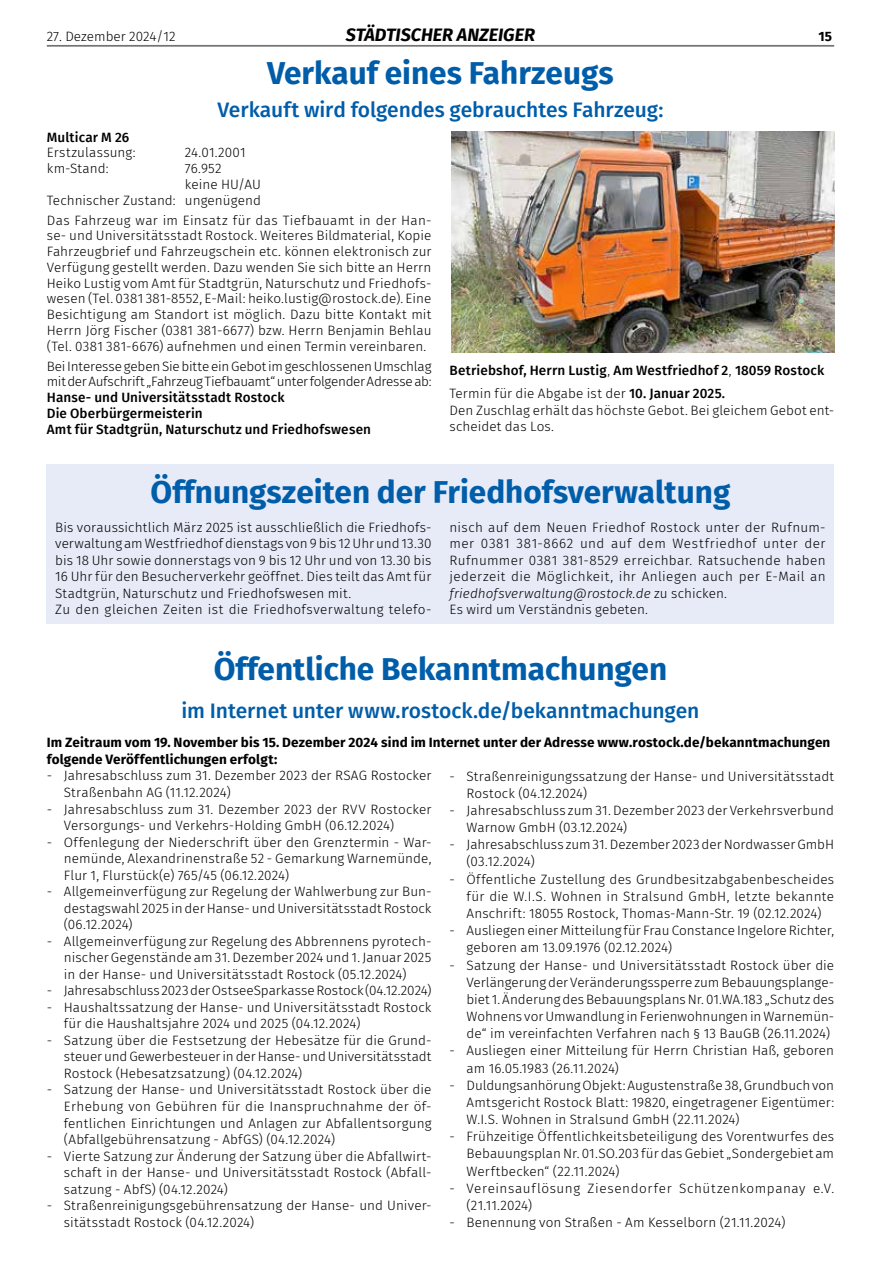
<style>
.page{position:relative;width:881px;height:1263px;background:#fff}
.page>*{position:absolute;margin:0;border:0;box-sizing:border-box;transform-origin:0 0}
.t1{font:700 31.5px "Fira Sans";color:#005da9}
.t2{font:500 21px "Fira Sans";letter-spacing:-.005em;color:#005da9}
.t3{font:italic 700 18px "Fira Sans";color:#000}
.t4{font:300 13.5px/16.5px "Fira Sans";letter-spacing:.01em;color:#000}
.t5{font:300 13.5px/16.5px "Fira Sans";letter-spacing:.03em;color:#000}
.t6{font:500 13.5px/15.8px "Fira Sans";letter-spacing:.01em;color:#000}
.t7{font:700 13.5px/16.5px "Fira Sans";letter-spacing:.01em;color:#000}
.t8{font:300 13.5px/15.8px "Fira Sans";letter-spacing:-.015em;color:#000}
.t9{font:300 13.5px/17.1px "Fira Sans";letter-spacing:.04em;color:#000}
.s1{font-weight:300}
.s2{font-style:italic}
</style>
<div class="page">
<hr style="left:47px;top:45px;width:786px;height:1px;background:#706f6f">
<hr style="left:47px;top:46px;width:786px;height:1px;background:#706f6f">
<img style="left:451px;top:131px;width:382px;height:222px">
<div style="left:47px;top:465px;width:786px;height:159px;background:#e7ebf7"></div>
<p class="t4" style="left:47px;top:28px;width:130px">27. Dezember 2024/12</p>
<h3 class="t3" style="left:346px;top:20px;width:190px">STÄDTISCHER ANZEIGER</h3>
<p class="t7" style="left:818px;top:27px;width:15px">15</p>
<h1 class="t1" style="left:267px;top:46px;width:348px">Verkauf eines Fahrzeugs</h1>
<h2 class="t2" style="left:217px;top:93px;width:447px">Verkauft wird folgendes gebrauchtes Fahrzeug:</h2>
<p class="t6" style="left:47px;top:128px;width:84px">Multicar M 26</p>
<p class="t4" style="left:47px;top:144px;width:90px">Erstzulassung:</p>
<p class="t4" style="left:185px;top:144px;width:62px">24.01.2001</p>
<p class="t4" style="left:47px;top:160px;width:63px">km-Stand:</p>
<p class="t4" style="left:185px;top:160px;width:38px">76.952</p>
<p class="t4" style="left:185px;top:176px;width:77px">keine HU/AU</p>
<p class="t4" style="left:47px;top:192px;width:215px">Technischer Zustand: ungenügend</p>
<p class="t4" style="left:47px;top:212px;width:386px;line-height:15.8px;text-align:justify">Das Fahrzeug war im Einsatz für das Tiefbauamt in der Han&shy;se- und Universitätsstadt Rostock. Weiteres Bildmaterial, Kopie Fahrzeugbrief und Fahrzeugschein etc. können elektronisch zur Verfügung gestellt werden. Dazu wenden Sie sich bitte an Herrn Heiko Lustig vom Amt für Stadtgrün, Naturschutz und Friedhofs&shy;wesen (Tel. 0381 381-8552, E-Mail: heiko.lustig@rostock.de). Eine Besichtigung am Standort ist möglich. Dazu bitte Kontakt mit Herrn Jörg Fischer (0381 381-6677) bzw. Herrn Benjamin Behlau (Tel. 0381 381-6676) aufnehmen und einen Termin vereinbaren.</p>
<p class="t8" style="left:47px;top:358px;width:386px">Bei Interesse geben Sie bitte ein Gebot im geschlossenen Umschlag mit der Aufschrift „Fahrzeug Tiefbauamt“ unter folgender Adresse ab:</p>
<p class="t6" style="left:47px;top:389px;width:325px">Hanse- und Universitätsstadt Rostock<br>Die Oberbürgermeisterin<br>Amt für Stadtgrün, Naturschutz und Friedhofswesen</p>
<p class="t6" style="left:449px;top:358px;width:376px;line-height:23.2px">Betriebshof, Herrn Lustig<span class="s1">,</span> Am Westfriedhof 2<span class="s1">,</span> 18059 Rostock<br><span class="s1">Termin für die Abgabe ist der</span> 10. Januar 2025.</p>
<p class="t4" style="left:449px;top:402px;width:386px">Den Zuschlag erhält das höchste Gebot. Bei gleichem Gebot ent&shy;scheidet das Los.</p>
<h1 class="t1" style="left:150px;top:465px;width:581px">Öffnungszeiten der Friedhofsverwaltung</h1>
<p class="t4" style="left:55px;top:519px;width:377px">Bis voraussichtlich März 2025 ist ausschließlich die Friedhofs&shy;verwaltung am Westfriedhof dienstags von 9 bis 12 Uhr und 13.30 bis 18 Uhr sowie donnerstags von 9 bis 12 Uhr und von 13.30 bis 16 Uhr für den Besucherverkehr geöffnet. Dies teilt das Amt für Stadtgrün, Naturschutz und Friedhofswesen mit.<br>Zu den gleichen Zeiten ist die Friedhofsverwaltung telefo-</p>
<p class="t5" style="left:449px;top:519px;width:377px">nisch auf dem Neuen Friedhof Rostock unter der Rufnum&shy;mer 0381 381-8662 und auf dem Westfriedhof unter der Rufnummer 0381 381-8529 erreichbar. Ratsuchende haben jederzeit die Möglichkeit, ihr Anliegen auch per E-Mail an <span class="s2">friedhofsverwaltung@rostock.de</span> zu schicken.<br>Es wird um Verständnis gebeten.</p>
<h1 class="t1" style="left:213px;top:643px;width:455px">Öffentliche Bekanntmachungen</h1>
<h2 class="t2" style="left:181px;top:694px;width:519px">im Internet unter www.rostock.de/bekanntmachungen</h2>
<p class="t7" style="left:47px;top:733px;width:784px">Im Zeitraum vom 19. November bis 15. Dezember 2024 sind im Internet unter der Adresse www.rostock.de/bekanntmachungen folgende Veröffentlichungen erfolgt:</p>
<p class="t4" style="left:64px;top:767px;width:369px;text-indent:-17px">- Jahresabschluss zum 31. Dezember 2023 der RSAG Rostocker<br>Straßenbahn AG (11.12.2024)</p>
<p class="t4" style="left:64px;top:800px;width:369px;text-indent:-17px">- Jahresabschluss zum 31. Dezember 2023 der RVV Rostocker<br>Versorgungs- und Verkehrs-Holding GmbH (06.12.2024)</p>
<p class="t4" style="left:64px;top:833px;width:369px;text-align:justify;text-indent:-17px">- Offenlegung der Niederschrift über den Grenztermin - War&shy;nemünde, Alexandrinenstraße 52 - Gemarkung Warnemünde, Flur 1, Flurstück(e) 765/45 (06.12.2024)</p>
<p class="t4" style="left:64px;top:883px;width:369px;text-align:justify;text-indent:-17px">- Allgemeinverfügung zur Regelung der Wahlwerbung zur Bun&shy;destagswahl 2025 in der Hanse- und Universitätsstadt Rostock (06.12.2024)</p>
<p class="t4" style="left:64px;top:933px;width:369px;text-align:justify;text-indent:-17px">- Allgemeinverfügung zur Regelung des Abbrennens pyrotech&shy;nischer Gegenstände am 31. Dezember 2024 und 1. Januar 2025 in der Hanse- und Universitätsstadt Rostock (05.12.2024)</p>
<p class="t4" style="left:47px;top:982px;width:386px">- Jahresabschluss 2023 der OstseeSparkasse Rostock (04.12.2024)</p>
<p class="t4" style="left:64px;top:999px;width:369px;text-indent:-17px">- Haushaltssatzung der Hanse- und Universitätsstadt Rostock für die Haushaltsjahre 2024 und 2025 (04.12.2024)</p>
<p class="t4" style="left:64px;top:1032px;width:369px;text-align:justify;text-indent:-17px">- Satzung über die Festsetzung der Hebesätze für die Grund&shy;steuer und Gewerbesteuer in der Hanse- und Universitätsstadt Rostock (Hebesatzsatzung) (04.12.2024)</p>
<p class="t4" style="left:64px;top:1081px;width:369px;text-align:justify;text-indent:-17px">- Satzung der Hanse- und Universitätsstadt Rostock über die Erhebung von Gebühren für die Inanspruchnahme der öf&shy;fentlichen Einrichtungen und Anlagen zur Abfallentsorgung (Abfallgebührensatzung - AbfGS) (04.12.2024)</p>
<p class="t4" style="left:64px;top:1147px;width:369px;text-align:justify;text-indent:-17px">- Vierte Satzung zur Änderung der Satzung über die Abfallwirt&shy;schaft in der Hanse- und Universitätsstadt Rostock (Abfall&shy;satzung - AbfS) (04.12.2024)</p>
<p class="t4" style="left:64px;top:1197px;width:369px;text-indent:-17px">- Straßenreinigungsgebührensatzung der Hanse- und Univer&shy;sitätsstadt Rostock (04.12.2024)</p>
<p class="t4" style="left:466px;top:767px;width:369px;line-height:17.1px;text-indent:-17px">- Straßenreinigungssatzung der Hanse- und Universitätsstadt<br>Rostock (04.12.2024)</p>
<p class="t4" style="left:466px;top:802px;width:369px;line-height:17.1px;text-indent:-17px">- Jahresabschluss zum 31. Dezember 2023 der Verkehrsverbund<br>Warnow GmbH (03.12.2024)</p>
<p class="t4" style="left:466px;top:836px;width:369px;line-height:17.1px;text-indent:-17px">- Jahresabschluss zum 31. Dezember 2023 der Nordwasser GmbH (03.12.2024)</p>
<p class="t4" style="left:466px;top:870px;width:369px;line-height:17.1px;text-align:justify;text-indent:-17px">- Öffentliche Zustellung des Grundbesitzabgabenbescheides für die W.I.S. Wohnen in Stralsund GmbH, letzte bekannte Anschrift: 18055 Rostock, Thomas-Mann-Str. 19 (02.12.2024)</p>
<p class="t4" style="left:466px;top:922px;width:369px;line-height:17.1px;text-indent:-17px">- Ausliegen einer Mitteilung für Frau Constance Ingelore Richter, geboren am 13.09.1976 (02.12.2024)</p>
<p class="t4" style="left:466px;top:956px;width:369px;line-height:17.1px;text-align:justify;text-indent:-17px">- Satzung der Hanse- und Universitätsstadt Rostock über die Verlängerung der Veränderungssperre zum Bebauungsplange&shy;biet 1. Änderung des Bebauungsplans Nr. 01.WA.183 „Schutz des Wohnens vor Umwandlung in Ferienwohnungen in Warnemün&shy;de“ im vereinfachten Verfahren nach § 13 BauGB (26.11.2024)</p>
<p class="t4" style="left:466px;top:1042px;width:369px;line-height:17.1px;text-indent:-17px">- Ausliegen einer Mitteilung für Herrn Christian Haß, geboren am 16.05.1983 (26.11.2024)</p>
<p class="t4" style="left:466px;top:1076px;width:369px;line-height:17.1px;text-align:justify;text-indent:-17px">- Duldungsanhörung Objekt: Augustenstraße 38, Grundbuch von Amtsgericht Rostock Blatt: 19820, eingetragener Eigentümer:<br>W.I.S. Wohnen in Stralsund GmbH (22.11.2024)</p>
<p class="t4" style="left:466px;top:1128px;width:369px;line-height:17.1px;text-align:justify;text-indent:-17px">- Frühzeitige Öffentlichkeitsbeteiligung des Vorentwurfes des Bebauungsplan Nr. 01.SO.203 für das Gebiet „Sondergebiet am Werftbecken“ (22.11.2024)</p>
<p class="t9" style="left:466px;top:1179px;width:369px;text-indent:-17px">- Vereinsauflösung Ziesendorfer Schützenkompanay e.V. (21.11.2024)</p>
<p class="t4" style="left:449px;top:1214px;width:337px">- Benennung von Straßen - Am Kesselborn (21.11.2024)</p>
</div>
